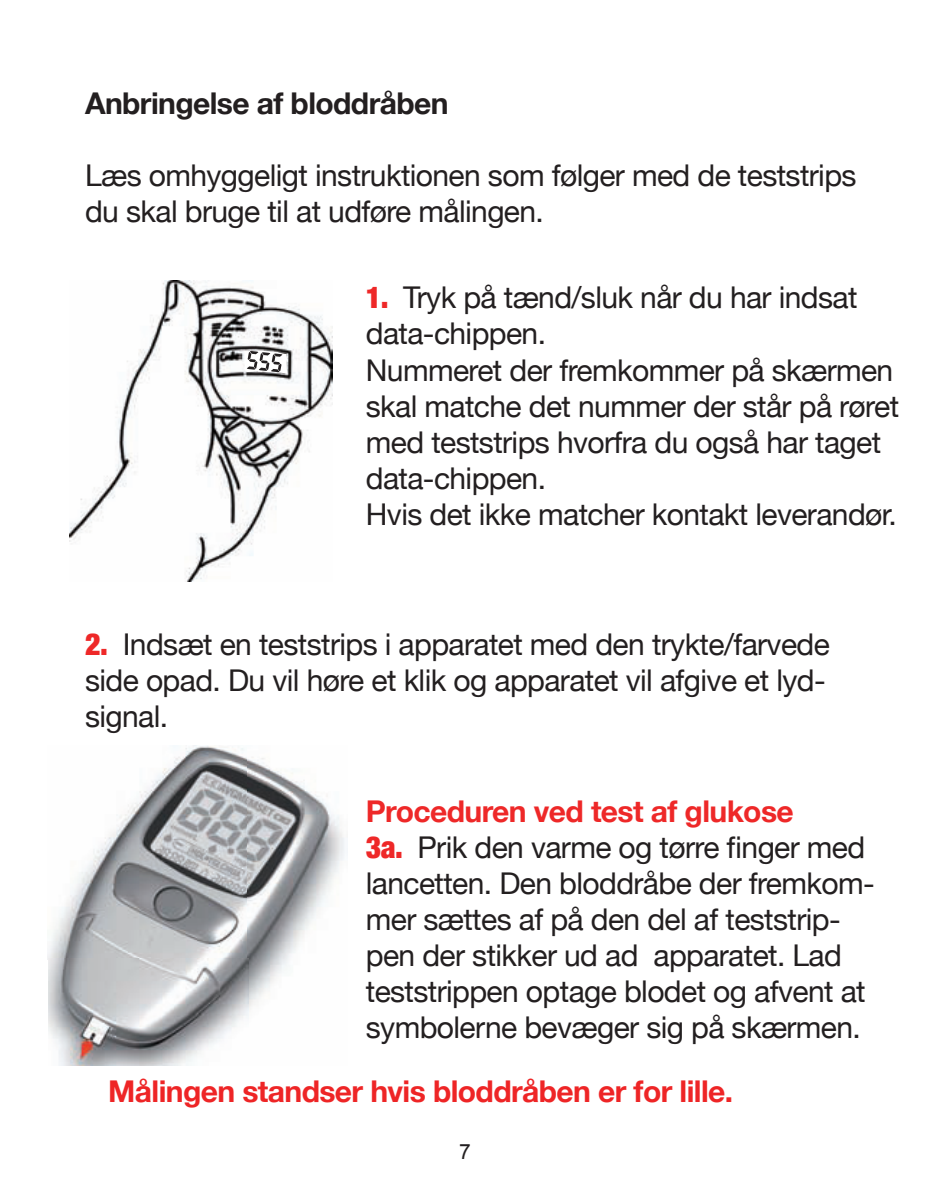
<style>
.page{position:relative;width:936px;height:1191px;background:#fff}
.page>*{position:absolute;margin:0;border:0;box-sizing:border-box;transform-origin:0 0}
.t1{font:30px/36px "Helvetica Neue";letter-spacing:-.02em;color:#231f20}
.t2{font:700 30px "Helvetica Neue";letter-spacing:-.02em;color:#ee2526}
.t3{font:700 30px "Helvetica Neue";letter-spacing:-.02em;color:#231f20}
.t4{font:21px "Arial";color:#231f20}
.s1{font-weight:900;font-stretch:condensed;color:#ee2828}
.s2{font-weight:700;color:#ee2828}
</style>
<div class="page">
<img style="left:48px;top:746px;width:300px;height:319px">
<img style="left:69px;top:280px;width:263px;height:301px">
<svg style="left:244px;top:351px;width:43px;height:22px"></svg>
<p class="t3" style="left:85px;top:85px;width:365px">Anbringelse af bloddråben</p>
<p class="t1" style="left:85px;top:157px;width:772px">Læs omhyggeligt instruktionen som følger med de teststrips du skal bruge til at udføre målingen.</p>
<p class="t1" style="left:366px;top:279px;width:534px"><span class="s1">1.</span> Tryk på tænd/sluk når du har indsat data-chippen.<br>Nummeret der fremkommer på skærmen skal matche det nummer der står på røret med teststrips hvorfra du også har taget data-chippen.<br>Hvis det ikke matcher kontakt leverandør.</p>
<p class="t1" style="left:85px;top:625px;width:746px"><span class="s1">2.</span> Indsæt en teststrips i apparatet med den trykte/farvede side opad. Du vil høre et klik og apparatet vil afgive et lyd&shy;signal.</p>
<p class="t1" style="left:366px;top:793px;width:510px"><span class="s2">Proceduren ved test af glukose<br></span><span class="s1">3a.</span> Prik den varme og tørre finger med lancetten. Den bloddråbe der fremkom&shy;mer sættes af på den del af teststrip&shy;pen der stikker ud ad apparatet. Lad teststrippen optage blodet og afvent at symbolerne bevæger sig på skærmen.</p>
<p class="t2" style="left:108px;top:1072px;width:626px">Målingen standser hvis bloddråben er for lille.</p>
<p class="t4" style="left:459px;top:1137px;width:13px">7</p>
</div>
